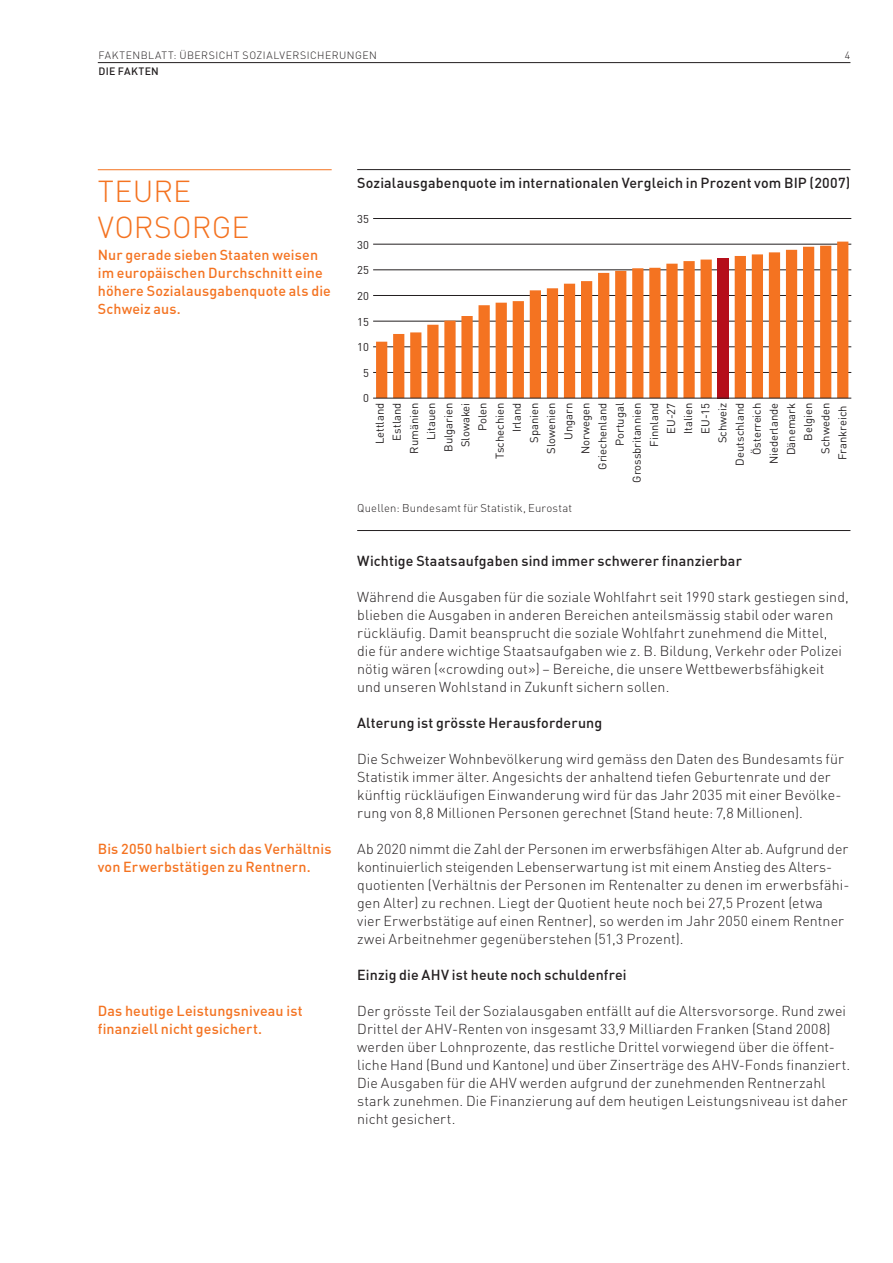
<style>
.page{position:relative;width:893px;height:1263px;background:#fff}
.page>*{position:absolute;margin:0;border:0;box-sizing:border-box;transform-origin:0 0}
.t1{font:300 30px/36px "DINOT";color:#f47321}
.t2{font:300 14.25px/18px "DINOT";letter-spacing:.005em;color:#231f20}
.t3{font:500 14.25px/18px "DIN";letter-spacing:.01em;color:#f47321}
.t4{font:500 14.25px "DIN";letter-spacing:.01em;color:#231f20}
.t5{font:11.25px/17.1px "DIN";color:#231f20;text-align:right}
.t6{font:300 11.25px "DINOT";letter-spacing:.02em;color:#231f20}
.t7{font:300 10.5px "DINOT";letter-spacing:.045em;color:#231f20}
.t8{font:500 10.5px "DIN";color:#231f20}
</style>
<div class="page">
<hr style="left:98px;top:62px;width:752px;height:1px;background:#231f20">
<hr style="left:357px;top:169px;width:493px;height:1px;background:#231f20">
<hr style="left:357px;top:530px;width:493px;height:1px;background:#231f20">
<hr style="left:98px;top:169px;width:234px;height:1px;background:#f47321">
<hr style="left:373px;top:372px;width:478px;height:1px;background:#231f20">
<hr style="left:373px;top:347px;width:478px;height:1px;background:#231f20">
<hr style="left:373px;top:321px;width:478px;height:1px;background:#231f20">
<hr style="left:373px;top:295px;width:478px;height:1px;background:#231f20">
<hr style="left:373px;top:270px;width:478px;height:1px;background:#231f20">
<hr style="left:373px;top:244px;width:478px;height:1px;background:#231f20">
<hr style="left:373px;top:218px;width:478px;height:1px;background:#231f20">
<svg style="left:376px;top:242px;width:472px;height:156px"></svg>
<hr style="left:373px;top:398px;width:478px;height:1px;background:#231f20">
<p class="t7" style="left:98px;top:49px;width:8px">FAKTENBLATT</p>
<p class="t7" style="left:173px;top:49px;width:22px">: ÜBER</p>
<p class="t7" style="left:209px;top:49px;width:161px">SICHT SOZIALVERSICHERUNGEN</p>
<p class="t7" style="left:845px;top:49px;width:7px">4</p>
<p class="t8" style="left:99px;top:65px;width:7px">die</p>
<p class="t8" style="left:118px;top:65px;width:34px">Fakten</p>
<h1 class="t1" style="left:98px;top:172px;width:148px">TEURE<br>VORSORGE</h1>
<p class="t3" style="left:98px;top:245px;width:235px">Nur gerade sieben Staaten weisen im europäischen Durchschnitt eine höhere Sozialausgabenquote als die<br>Schweiz aus.</p>
<p class="t3" style="left:98px;top:839px;width:235px">Bis 2050 halbiert sich das Verhältnis von Erwerbstätigen zu Rentnern.</p>
<p class="t3" style="left:98px;top:1001px;width:206px">Das heutige Leistungsniveau ist finanziell nicht gesichert.</p>
<p class="t4" style="left:357px;top:174px;width:495px">Sozialausgabenquote im internationalen Vergleich in Prozent vom BIP (2007)</p>
<p class="t5" style="left:357px;top:211px;width:13px">35</p>
<p class="t5" style="left:357px;top:236px;width:13px">30</p>
<p class="t5" style="left:357px;top:262px;width:13px">25</p>
<p class="t5" style="left:357px;top:287px;width:13px">20</p>
<p class="t5" style="left:357px;top:313px;width:13px">15</p>
<p class="t5" style="left:357px;top:338px;width:13px">10</p>
<p class="t5" style="left:363px;top:364px;width:7px">5</p>
<p class="t5" style="left:363px;top:389px;width:7px">0</p>
<p class="t5" style="left:371px;top:482px;width:81px;rotate:-90deg">Lettland<br>Estland<br>Rumänien<br>Litauen<br>Bulgarien<br>Slowakei<br>Polen<br>Tschechien<br>Irland<br>Spanien<br>Slowenien<br>Ungarn<br>Norwegen<br>Griechenland<br>Portugal<br>Grossbritannien<br>Finnland<br>EU-27<br>Italien<br>EU-15<br>Schweiz<br>Deutschland<br>Österreich<br>Niederlande<br>Dänemark<br>Belgien<br>Schweden<br>Frankreich</p>
<p class="t6" style="left:357px;top:501px;width:216px">Quellen: B undesamt für Statistik, Eurostat</p>
<p class="t4" style="left:357px;top:552px;width:386px">Wichtige Staatsaufgaben sind immer schwerer finanzierbar</p>
<p class="t2" style="left:357px;top:588px;width:493px">Während die Ausgaben für die soziale Wohlfahrt seit 1990 stark gestiegen sind, blieben die Ausgaben in anderen Bereichen anteilsmässig stabil oder waren rückläufig. Damit beansprucht die soziale Wohlfahrt zunehmend die Mittel, die für andere wichtige Staatsaufgaben wie z. B. Bildung, Verkehr oder Polizei nötig wären («crowding out») – Bereiche, die unsere Wettbewerbsfähigkeit und unseren Wohlstand in Zukunft sichern sollen.</p>
<p class="t4" style="left:357px;top:714px;width:247px">Alterung ist grösste Herausforderung</p>
<p class="t2" style="left:357px;top:750px;width:488px">Die Schweizer Wohnbevölkerung wird gemäss den Daten des Bundesamts für Statistik immer älter. Angesichts der anhaltend tiefen Geburtenrate und der künftig rückläufigen Einwanderung wird für das Jahr 2035 mit einer Bevölke&shy;rung von 8,8 Millionen Personen gerechnet (Stand heute: 7,8 Millionen).</p>
<p class="t2" style="left:357px;top:840px;width:494px">Ab 2020 nimmt die Zahl der Personen im erwerbsfähigen Alter ab. Aufgrund der kontinuierlich steigenden Lebenserwartung ist mit einem Anstieg des Alters&shy;quotienten (Verhältnis der Personen im Rentenalter zu denen im erwerbsfähi&shy;gen Alter) zu rechnen. Liegt der Quotient heute noch bei 27,5 Prozent (etwa vier Erwerbstätige auf einen Rentner), so werden im Jahr 2050 einem Rentner zwei Arbeitnehmer gegenüberstehen (51,3 Prozent).</p>
<p class="t4" style="left:357px;top:966px;width:271px">Einzig die AHV ist heute noch schuldenfrei</p>
<p class="t2" style="left:357px;top:1002px;width:495px">Der grösste Teil der Sozialausgaben entfällt auf die Altersvorsorge. Rund zwei Drittel der AHV-Renten von insgesamt 33,9 Milliarden Franken (Stand 2008) werden über Lohnprozente, das restliche Drittel vorwiegend über die öffent&shy;liche Hand (Bund und Kantone) und über Zinserträge des AHV-Fonds finanziert.<br>Die Ausgaben für die AHV werden aufgrund der zunehmenden Rentnerzahl stark zunehmen. Die Finanzierung auf dem heutigen Leistungsniveau ist daher nicht gesichert.</p>
</div>
